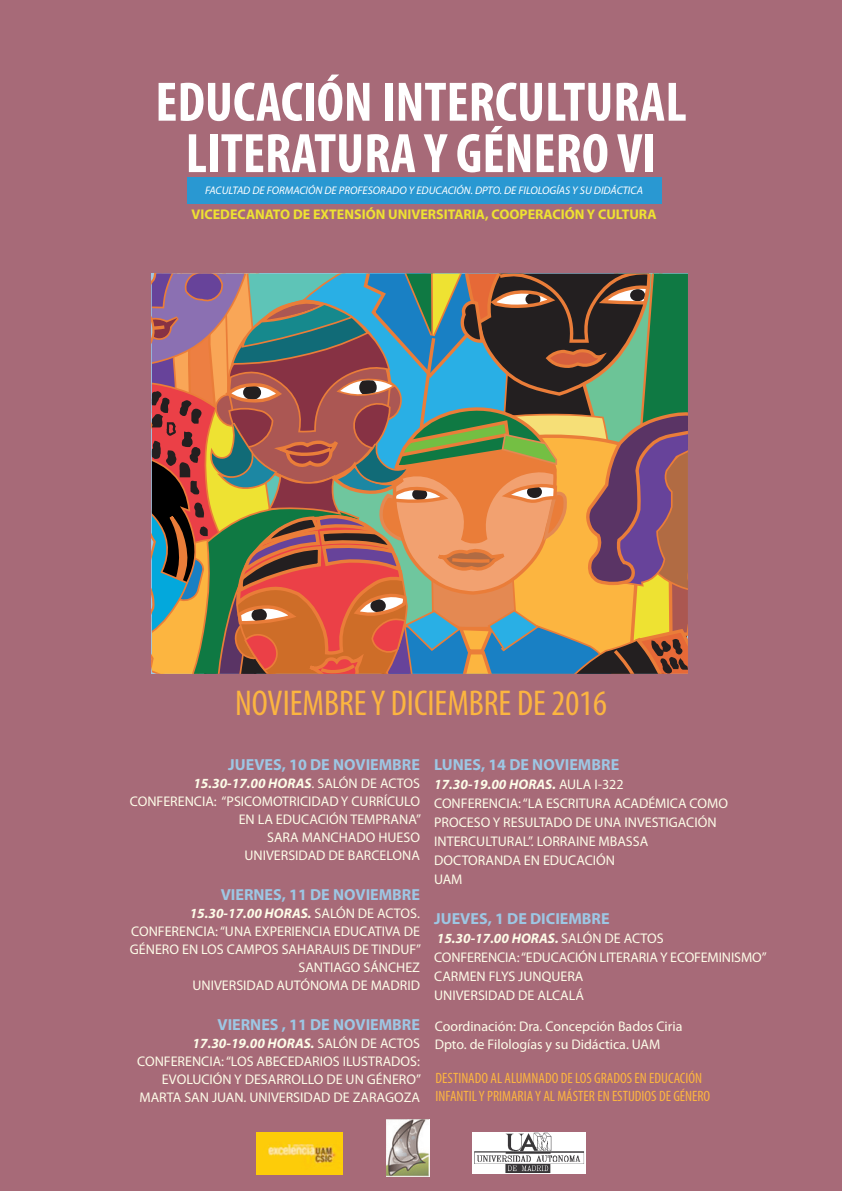
<style>
.page{position:relative;width:842px;height:1191px;background:#a76a78}
.page>*{position:absolute;margin:0;border:0;box-sizing:border-box;transform-origin:0 0}
.t1{font:700 condensed 56px/51.4px "Myriad Pro";color:#fff;text-align:center}
.t2{font:condensed 36px "Myriad Pro";color:#fcb540}
.t3{font:700 16px "Myriad Pro";color:#9dc7e4}
.t4{font:condensed 15px/18px "Myriad Pro";color:#fcb540}
.t5{font:14px/18px "Myriad Pro";color:#fdfce8;text-align:right}
.t6{font:700 14px "Myriad Pro";color:#eee232}
.t7{font:italic 11px "Myriad Pro";color:#fff}
.s1{font-weight:700;font-style:italic}
</style>
<div class="page">
<svg style="left:152px;top:274px;width:536px;height:400px;background:#90775e"></svg>
<div style="left:187px;top:177px;width:474px;height:26px;background:#2998d2"></div>
<img style="left:473px;top:1132px;width:112px;height:41px">
<img style="left:387px;top:1119px;width:42px;height:57px">
<img style="left:257px;top:1132px;width:85px;height:43px">
<h1 class="t1" style="left:155px;top:75px;width:533px">EDUCACIÓN INTERCULTURAL<br>LITERATURA Y GÉNERO VI</h1>
<p class="t6" style="left:192px;top:206px;width:466px">VICEDECANATO DE EXTENSIÓN UNIVERSITARIA, COOPERACIÓN Y CULTURA</p>
<p class="t7" style="left:205px;top:183px;width:439px">FACULTAD DE FORMACIÓN DE PROFESORADO Y EDUCACIÓN. DPTO. DE FILOLOGÍAS Y SU DIDÁCTICA</p>
<h2 class="t2" style="left:235px;top:681px;width:373px">NOVIEMBRE Y DICIEMBRE DE 2016</h2>
<p class="t3" style="left:228px;top:754px;width:193px">JUEVES, 10 DE NOVIEMBRE</p>
<p class="t5" style="left:130px;top:774px;width:293px"><span class="s1">15.30-17.00 HORAS</span>. SALÓN DE ACTOS<br>CONFERENCIA: “PSICOMOTRICIDAD Y CURRÍCULO<br>EN LA EDUCACIÓN TEMPRANA”<br>SARA MANCHADO HUESO<br>UNIVERSIDAD DE BARCELONA</p>
<p class="t3" style="left:221px;top:884px;width:201px">VIERNES, 11 DE NOVIEMBRE</p>
<p class="t5" style="left:130px;top:904px;width:293px"><span class="s1">15.30-17.00 HORAS.</span> SALÓN DE ACTOS.<br>CONFERENCIA: “UNA EXPERIENCIA EDUCATIVA DE GÉNERO EN LOS CAMPOS SAHARAUIS DE TINDUF” SANTIAGO SÁNCHEZ<br>UNIVERSIDAD AUTÓNOMA DE MADRID</p>
<p class="t3" style="left:218px;top:1014px;width:204px">VIERNES , 11 DE NOVIEMBRE</p>
<p class="t5" style="left:137px;top:1034px;width:285px"><span class="s1">17.30-19.00 HORAS.</span> SALÓN DE ACTOS CONFERENCIA: “LOS ABECEDARIOS ILUSTRADOS:<br>EVOLUCIÓN Y DESARROLLO DE UN GÉNERO” MARTA SAN JUAN. UNIVERSIDAD DE ZARAGOZA</p>
<p class="t3" style="left:434px;top:754px;width:187px">LUNES, 14 DE NOVIEMBRE</p>
<p class="t5" style="left:434px;top:774px;width:295px;line-height:19px;text-align:left"><span class="s1">17.30-19.00 HORAS.</span> AULA I-322<br>CONFERENCIA: “LA ESCRITURA ACADÉMICA COMO<br>PROCESO Y RESULTADO DE UNA INVESTIGACIÓN<br>INTERCULTURAL”. LORRAINE MBASSA<br>DOCTORANDA EN EDUCACIÓN<br>UAM</p>
<p class="t3" style="left:434px;top:908px;width:177px">JUEVES, 1 DE DICIEMBRE</p>
<p class="t5" style="left:434px;top:928px;width:334px;line-height:19px;text-align:left"><span class="s1">15.30-17.00 HORAS.</span> SALÓN DE ACTOS<br>CONFERENCIA: “EDUCACIÓN LITERARIA Y ECOFEMINISMO”<br>CARMEN FLYS JUNQUERA<br>UNIVERSIDAD DE ALCALÁ</p>
<p class="t5" style="left:435px;top:1017px;width:249px;text-align:left">Coordinación: Dra. Concepción Bados Ciria<br>Dpto. de Filologías y su Didáctica. UAM</p>
<p class="t4" style="left:436px;top:1069px;width:276px">DESTINADO AL ALUMNADO DE LOS GRADOS EN EDUCACIÓN<br>INFANTIL Y PRIMARIA Y AL MÁSTER EN ESTUDIOS DE GÉNERO</p>
</div>
